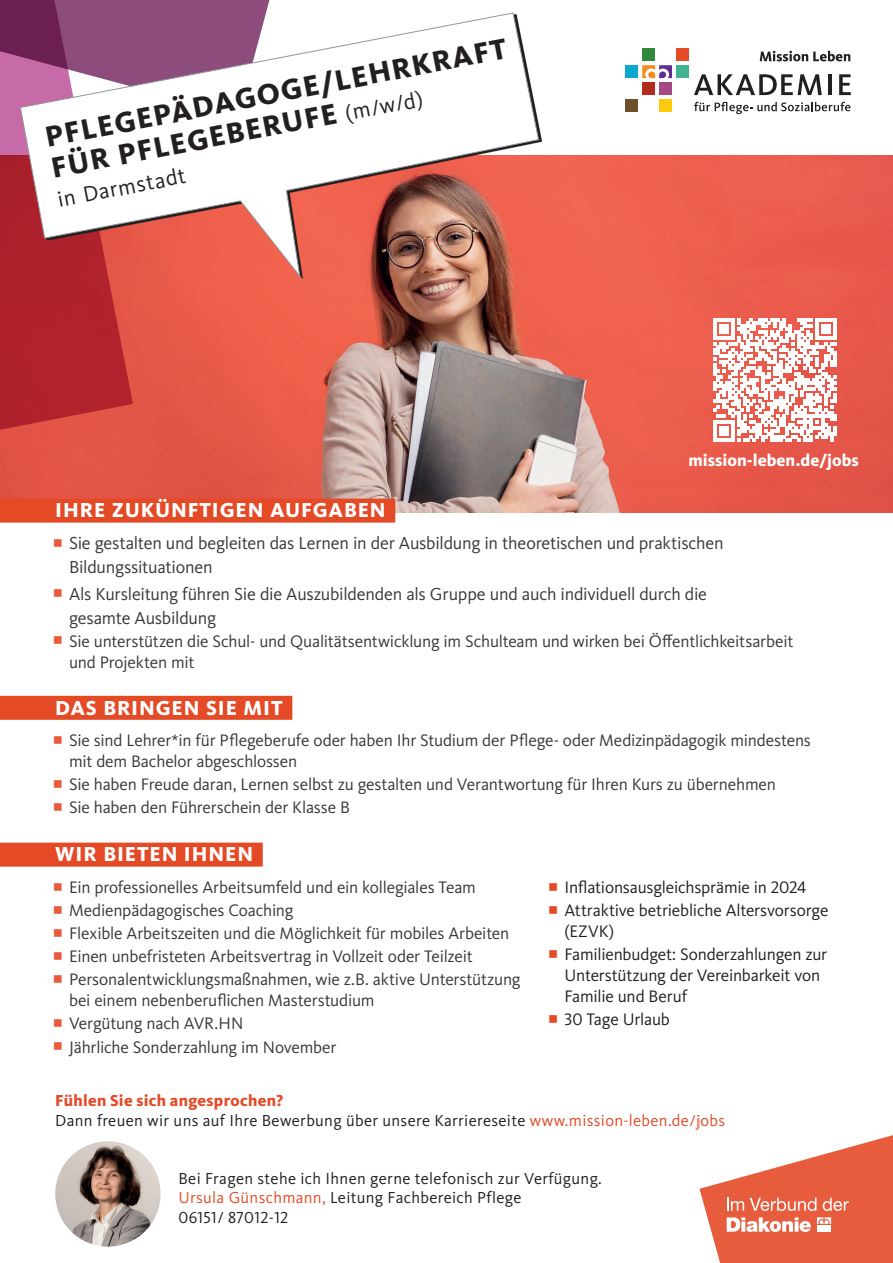
<style>
.page{position:relative;width:893px;height:1263px;background:#fff}
.page>*{position:absolute;margin:0;border:0;box-sizing:border-box;transform-origin:0 0}
.t1{font:800 30px/31.5px "Kievit Pro";color:#231f20}
.t2{font:22.5px "Kievit Pro";color:#231f20}
.t3{font:800 21px "Kievit Pro";letter-spacing:.04em;color:#fff}
.t4{font:18px/24px "Kievit Pro";letter-spacing:-.015em;color:#231f20}
.t5{font:17.25px/23.1px "Kievit Pro";letter-spacing:-.01em;color:#231f20}
.t6{font:800 17.25px "Kievit Pro";color:#fff}
.t7{font:16.5px/19.5px "Kievit Pro";letter-spacing:.02em;color:#231f20}
.s1{font-weight:400;font-size:22.5px}
.s2{font-weight:800;color:#e44a26}
.s3{color:#e44a26}
</style>
<div class="page">
<img style="left:0;top:155px;width:893px;height:357px">
<svg style="left:0;top:115px;width:133px;height:350px;background:#bd3236"></svg>
<div style="left:0;top:499px;width:395px;height:24px;background:#e44a26"></div>
<div style="left:0;top:696px;width:292px;height:24px;background:#e44a26"></div>
<div style="left:0;top:842px;width:263px;height:24px;background:#e44a26"></div>
<svg style="left:699px;top:1135px;width:194px;height:128px;fill:#e65c3c"></svg>
<svg style="left:727px;top:1217px;width:84px;height:15px"></svg>
<svg style="left:817px;top:1217px;width:14px;height:7px"></svg>
<div style="left:817px;top:1225px;width:6px;height:7px;background:#fff"></div>
<div style="left:825px;top:1225px;width:6px;height:7px;background:#fff"></div>
<svg style="left:727px;top:1198px;width:17px;height:13px"></svg>
<svg style="left:750px;top:1198px;width:66px;height:13px"></svg>
<svg style="left:823px;top:1198px;width:26px;height:13px"></svg>
<svg style="left:694px;top:74px;width:128px;height:21px"></svg>
<hr style="left:828px;top:74px;width:4px;height:21px;background:#231f20">
<svg style="left:839px;top:74px;width:12px;height:21px"></svg>
<svg style="left:760px;top:51px;width:90px;height:10px"></svg>
<svg style="left:694px;top:102px;width:156px;height:12px"></svg>
<svg style="left:642px;top:65px;width:30px;height:13px"></svg>
<div style="left:642px;top:82px;width:13px;height:13px;background:#b22b1e"></div>
<div style="left:659px;top:82px;width:13px;height:13px;background:#a44985"></div>
<div style="left:676px;top:48px;width:13px;height:13px;background:#e44a26"></div>
<div style="left:625px;top:65px;width:13px;height:13px;background:#0ca6cf"></div>
<div style="left:625px;top:99px;width:13px;height:13px;background:#6d5029"></div>
<div style="left:676px;top:65px;width:13px;height:13px;background:#40b492"></div>
<div style="left:659px;top:99px;width:13px;height:13px;background:#feca0a"></div>
<div style="left:642px;top:48px;width:13px;height:13px;background:#2f8b3b"></div>
<svg style="left:714px;top:318px;width:123px;height:123px"></svg>
<img style="left:55px;top:1141px;width:106px;height:105px;border-radius:53px">
<svg style="left:0;top:0;width:270px;height:115px;background:#90477a"></svg>
<svg style="left:20px;top:12px;width:519px;height:266px"></svg>
<h1 class="t1" style="left:42px;top:122px;width:471px;rotate:-11deg">PFLEGEPÄDAGOGE/LEHRKRAFT<br>FÜR PFLEGEBERUFE <span class="s1">(m/w/d)</span></h1>
<h2 class="t2" style="left:55px;top:187px;width:132px;rotate:-11deg">in Darmstadt</h2>
<p class="t3" style="left:55px;top:498px;width:332px">IHRE ZUKÜNFTIGEN AUFGABEN</p>
<p class="t6" style="left:689px;top:450px;width:172px">mission-leben.de/jobs</p>
<p class="t4" style="left:69px;top:531px;width:656px">Sie gestalten und begleiten das Lernen in der Ausbildung in theoretischen und praktischen<br>Bildungssituationen</p>
<p class="t4" style="left:69px;top:581px;width:639px">Als Kursleitung führen Sie die Auszubildenden als Gruppe und auch individuell durch die gesamte Ausbildung</p>
<p class="t5" style="left:69px;top:630px;width:726px;line-height:21px">Sie unterstützen die Schul- und Qualitätsentwicklung im Schulteam und wirken bei Öffentlichkeitsarbeit und Projekten mit</p>
<p class="t3" style="left:55px;top:695px;width:229px">DAS BRINGEN SIE MIT</p>
<p class="t5" style="left:69px;top:730px;width:743px;line-height:21px">Sie sind Lehrer*in für Pflegeberufe oder haben Ihr Studium der Pflege- oder Medizinpädagogik mindestens mit dem Bachelor abgeschlossen</p>
<p class="t5" style="left:69px;top:773px;width:708px">Sie haben Freude daran, Lernen selbst zu gestalten und Verantwortung für Ihren Kurs zu übernehmen<br>Sie haben den Führerschein der Klasse B</p>
<p class="t3" style="left:55px;top:842px;width:199px">WIR BIETEN IHNEN</p>
<p class="t5" style="left:69px;top:875px;width:453px">Ein professionelles Arbeitsumfeld und ein kollegiales Team Medienpädagogisches Coaching<br>Flexible Arbeitszeiten und die Möglichkeit für mobiles Arbeiten Einen unbefristeten Arbeitsvertrag in Vollzeit oder Teilzeit Personalentwicklungsmaßnahmen, wie z.B. aktive Unterstützung</p>
<p class="t5" style="left:69px;top:989px;width:307px">bei einem nebenberuflichen Masterstudium<br>Vergütung nach AVR.HN<br>Jährliche Sonderzahlung im November</p>
<p class="t7" style="left:55px;top:1091px;width:671px"><span class="s2">Fühlen Sie sich angesprochen?<br></span>Dann freuen wir uns auf Ihre Bewerbung über unsere Karriereseite <span class="s3">www.mission-leben.de/jobs</span></p>
<p class="t5" style="left:564px;top:875px;width:266px">Inflationsausgleichsprämie in 2024<br>Attraktive betriebliche Altersvorsorge</p>
<p class="t5" style="left:564px;top:919px;width:264px">(EZVK)<br>Familienbudget: Sonderzahlungen zur</p>
<p class="t5" style="left:564px;top:965px;width:257px;line-height:21px">Unterstützung der Vereinbarkeit von<br>Familie und Beruf</p>
<p class="t5" style="left:564px;top:1008px;width:107px">30 Tage Urlaub</p>
<p class="t7" style="left:179px;top:1168px;width:425px">Bei Fragen stehe ich Ihnen gerne telefonisch zur Verfügung.<br><span class="s3">Ursula Günschmann,</span> Leitung Fachbereich Pflege<br>06151/ 87012-12</p>
</div>
